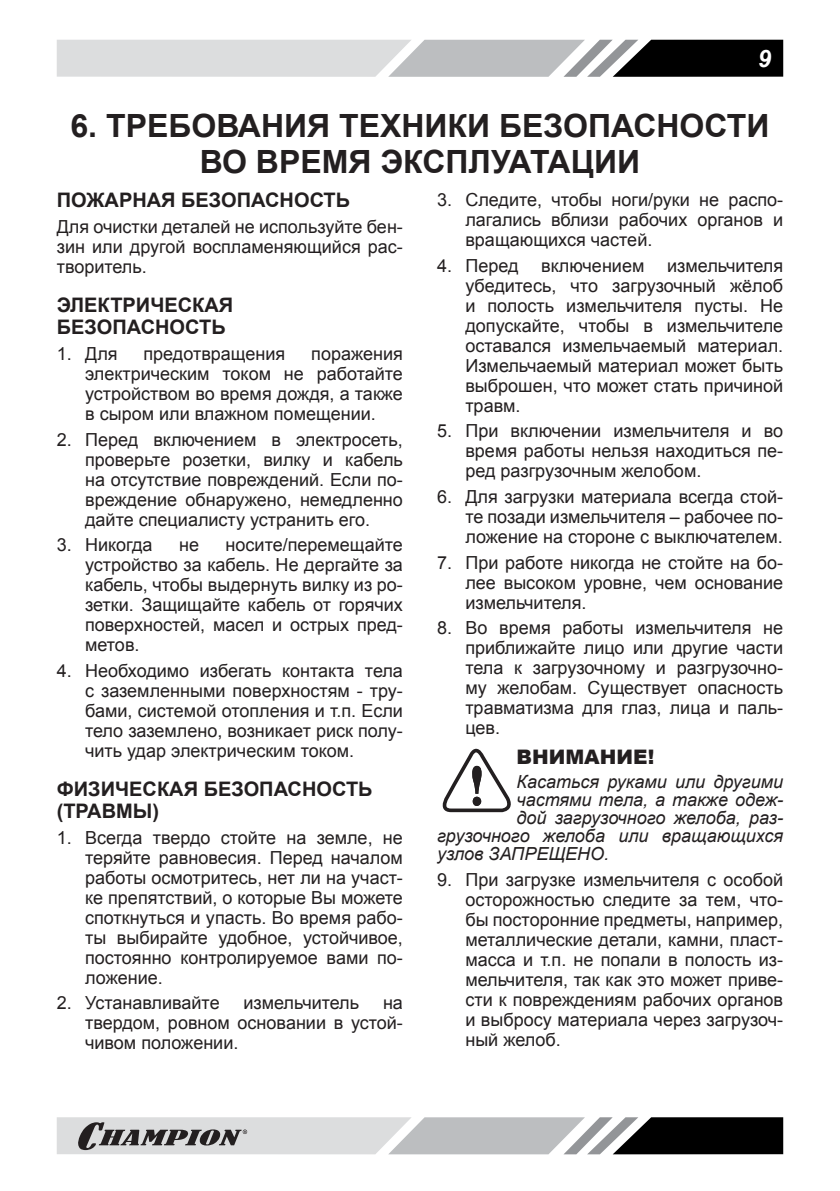
<style>
.page{position:relative;width:840px;height:1191px;background:#fff}
.page>*{position:absolute;margin:0;border:0;box-sizing:border-box;transform-origin:0 0}
.t1{font:700 32px/36px "Arial";color:#231f20;text-align:center}
.t2{font:italic 700 24px "Arial";color:#fff}
.t3{font:700 20px/22px "Arial";color:#231f20}
.t4{font:900 20px "Arial";color:#231f20}
.t5{font:18px/20px "Arial";color:#231f20;text-align:justify}
.t6{font:italic 18px "Arial";color:#231f20}
</style>
<div class="page">
<svg style="left:57px;top:40px;width:725px;height:37px"></svg>
<svg style="left:57px;top:1117px;width:725px;height:37px"></svg>
<svg style="left:442px;top:749px;width:69px;height:63px"></svg>
<h2 class="t2" style="left:757px;top:44px;width:15px">9</h2>
<h1 class="t1" style="left:70px;top:108px;width:700px">6. ТРЕБОВАНИЯ ТЕХНИКИ БЕЗОПАСНОСТИ<br>ВО ВРЕМЯ ЭКСПЛУАТАЦИИ</h1>
<p class="t3" style="left:57px;top:190px;width:295px">ПОЖАРНАЯ БЕЗОПАСНОСТЬ</p>
<p class="t5" style="left:57px;top:217px;width:347px">Для очистки деталей не используйте бен&shy;зин или другой воспламеняющийся рас&shy;творитель.</p>
<p class="t3" style="left:57px;top:295px;width:178px">ЭЛЕКТРИЧЕСКАЯ<br>БЕЗОПАСНОСТЬ</p>
<p class="t5" style="left:57px;top:344px;width:62px">1. Для</p>
<p class="t5" style="left:143px;top:344px;width:143px">предотвращения</p>
<p class="t5" style="left:465px;top:190px;width:319px;text-indent:-28px">3. Следите, чтобы ноги/руки не распо&shy;лагались вблизи рабочих органов и вращающихся частей.</p>
<p class="t5" style="left:437px;top:255px;width:83px">4. Перед</p>
<p class="t5" style="left:541px;top:255px;width:105px">включением</p>
<p class="t5" style="left:465px;top:255px;width:319px;text-indent:202px">измельчителя убедитесь, что загрузочный жёлоб и полость измельчителя пусты. Не допускайте, чтобы в измельчителе оставался измельчаемый материал.<br>Измельчаемый материал может быть выброшен, что может стать причиной травм.</p>
<p class="t5" style="left:465px;top:421px;width:319px;text-indent:-28px">5. При включении измельчителя и во время работы нельзя находиться пе&shy;ред разгрузочным желобом.</p>
<p class="t5" style="left:465px;top:487px;width:319px;text-indent:-28px">6. Для загрузки материала всегда стой&shy;те позади измельчителя – рабочее по&shy;ложение на стороне с выключателем.</p>
<p class="t5" style="left:465px;top:552px;width:319px;text-indent:-28px">7. При работе никогда не стойте на бо&shy;лее высоком уровне, чем основание измельчителя.</p>
<p class="t5" style="left:465px;top:618px;width:319px;text-indent:-28px">8. Во время работы измельчителя не приближайте лицо или другие части тела к загрузочному и разгрузочно&shy;му желобам. Существует опасность травматизма для глаз, лица и паль&shy;цев.</p>
<p class="t4" style="left:516px;top:742px;width:139px">ВНИМАНИЕ!</p>
<p class="t6" style="left:516px;top:770px;width:268px">Касаться руками или другими</p>
<p class="t6" style="left:516px;top:788px;width:268px">частями тела, а также одеж-</p>
<p class="t6" style="left:516px;top:806px;width:268px">дой загрузочного желоба, раз-</p>
<p class="t6" style="left:437px;top:824px;width:347px">грузочного желоба или вращающихся</p>
<p class="t6" style="left:437px;top:842px;width:173px">узлов ЗАПРЕЩЕНО.</p>
<p class="t5" style="left:465px;top:869px;width:319px;text-indent:-28px">9. При загрузке измельчителя с особой осторожностью следите за тем, что&shy;бы посторонние предметы, например, металлические детали, камни, пласт&shy;масса и т.п. не попали в полость из&shy;мельчителя, так как это может приве&shy;сти к повреждениям рабочих органов и выбросу материала через загрузоч&shy;ный желоб.</p>
<p class="t5" style="left:85px;top:344px;width:319px;text-indent:226px">поражения электрическим током не работайте устройством во время дождя, а также в сыром или влажном помещении.</p>
<p class="t5" style="left:85px;top:429px;width:319px;text-indent:-28px">2. Перед включением в электросеть, проверьте розетки, вилку и кабель на отсутствие повреждений. Если по&shy;вреждение обнаружено, немедленно дайте специалисту устранить его.</p>
<p class="t5" style="left:57px;top:535px;width:97px">3. Никогда</p>
<p class="t5" style="left:179px;top:535px;width:21px">не</p>
<p class="t5" style="left:85px;top:535px;width:319px;text-indent:140px">носите/перемещайте устройство за кабель. Не дергайте за кабель, чтобы выдернуть вилку из ро&shy;зетки. Защищайте кабель от горячих поверхностей, масел и острых пред&shy;метов.</p>
<p class="t5" style="left:85px;top:661px;width:319px;text-indent:-28px">4. Необходимо избегать контакта тела с заземленными поверхностям - тру&shy;бами, системой отопления и т.п. Если тело заземлено, возникает риск полу&shy;чить удар электрическим током.</p>
<p class="t3" style="left:57px;top:778px;width:317px">ФИЗИЧЕСКАЯ БЕЗОПАСНОСТЬ (ТРАВМЫ)</p>
<p class="t5" style="left:85px;top:827px;width:319px;text-indent:-28px">1. Всегда твердо стойте на земле, не теряйте равновесия. Перед началом работы осмотритесь, нет ли на участ&shy;ке препятствий, о которые Вы можете споткнуться и упасть. Во время рабо&shy;ты выбирайте удобное, устойчивое, постоянно контролируемое вами по&shy;ложение.</p>
<p class="t5" style="left:57px;top:993px;width:164px">2. Устанавливайте</p>
<p class="t5" style="left:243px;top:993px;width:117px">измельчитель</p>
<p class="t5" style="left:85px;top:993px;width:319px;text-indent:298px">на твердом, ровном основании в устой&shy;чивом положении.</p>
</div>
